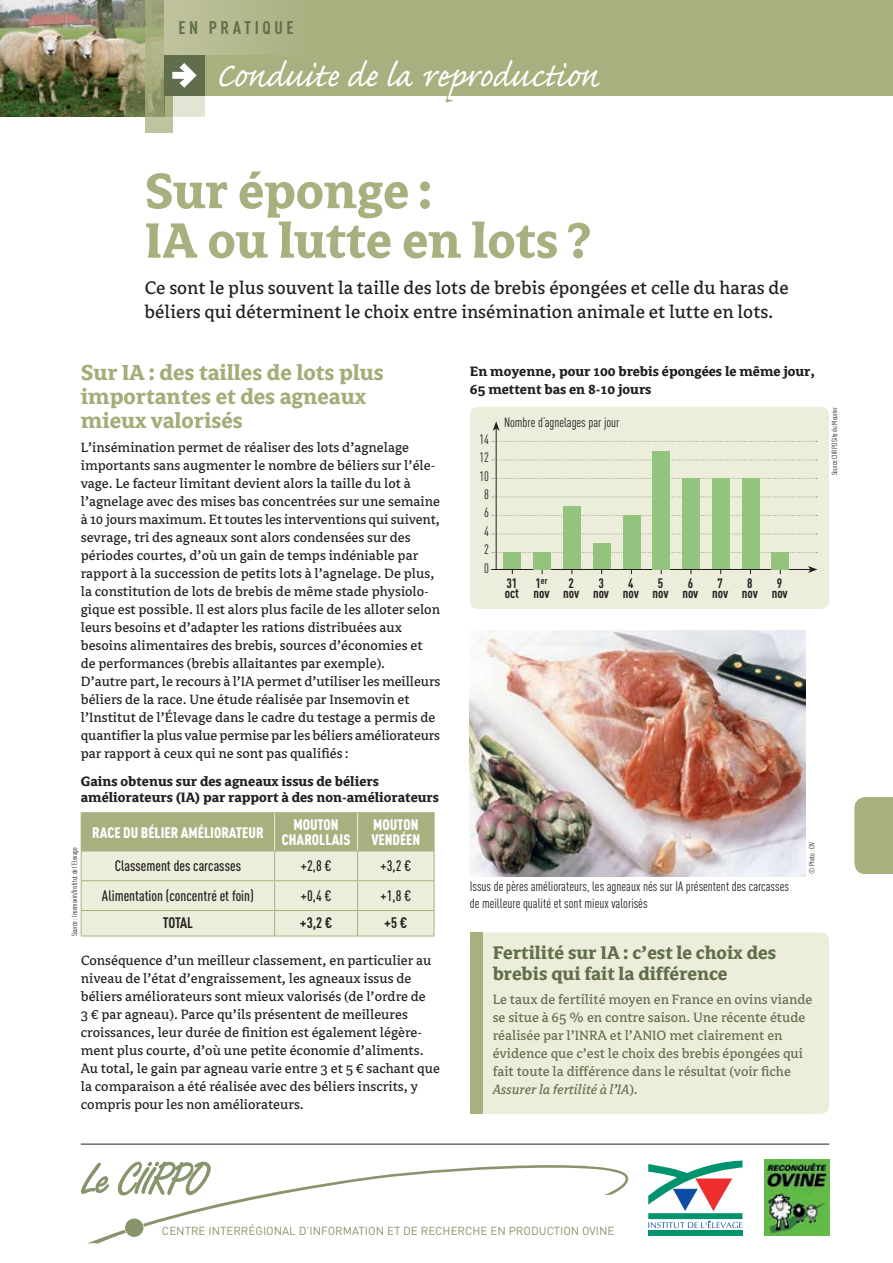
<style>
.page{position:relative;width:893px;height:1263px;background:#fff}
.page>*{position:absolute;margin:0;border:0;box-sizing:border-box;transform-origin:0 0}
.t1{font:700 54.75px/49.5px "Avance";color:#a8b07f}
.t2{font:43.5px "Caflisch Script Pro";letter-spacing:-.005em;color:#fff}
.t3{font:700 24px/24px "Avance";color:#a4ad78}
.t4{font:20.25px/24px "Avance";color:#231f20}
.t5{font:700 20.25px/20.2px "Avance";color:#616e4b}
.t6{font:700 18px "DIN Cond";letter-spacing:.2em;color:#616e4b}
.t7{font:15px/18px "Avance";color:#231f20}
.t8{font:15px/18px "Avance";color:#616e4b}
.t9{font:700 15px/16.5px "Avance";color:#231f20}
.t10{font:500 15px "DIN Cond";color:#231f20}
.t11{font:15px/15px "DIN Cond Black Alternate";color:#fff;text-align:center}
.t12{font:700 15px "DIN Cond";color:#231f20}
.t13{font:13.5px/18.5px "DIN Cond";color:#231f20}
.t14{font:700 13.5px/10.5px "DIN Cond";letter-spacing:-.01em;color:#231f20}
.t15{font:11.55px "DIN";color:#88946c}
.t16{font:700 9.45px "DIN Cond";color:#231f20}
.t17{font:7.5px "DIN Cond";color:#231f20}
.s1{font-size:13.5px}
.s2{font-style:italic}
</style>
<div class="page">
<div style="left:159px;top:0;width:734px;height:96px;background:#a8b07f"></div>
<img style="left:0;top:0;width:124px;height:117px">
<svg style="left:145px;top:0;width:28px;height:132px"></svg>
<svg style="left:124px;top:0;width:28px;height:117px;background:#959970"></svg>
<svg style="left:164px;top:96px;width:41px;height:21px"></svg>
<div style="left:164px;top:55px;width:41px;height:41px;background:#616e4b"></div>
<svg style="left:172px;top:63px;width:25px;height:25px"></svg>
<div style="left:164px;top:0;width:151px;height:55px;background:linear-gradient(to right,#c1c3a0,#a8b07f)"></div>
<div style="left:855px;top:797px;width:38px;height:77px;background:#a8b07f"></div>
<svg style="left:81px;top:813px;width:354px;height:123px;background:#d5d9bc"></svg>
<hr style="left:81px;top:936px;width:194px;height:1px;background:#a8b07f">
<hr style="left:275px;top:936px;width:83px;height:1px;background:#a8b07f">
<hr style="left:358px;top:936px;width:76px;height:1px;background:#a8b07f">
<hr style="left:81px;top:812px;width:194px;height:1px;background:#a8b07f">
<hr style="left:81px;top:813px;width:1px;height:37px;background:#a8b07f">
<hr style="left:275px;top:812px;width:83px;height:1px;background:#a8b07f">
<hr style="left:358px;top:812px;width:76px;height:1px;background:#a8b07f">
<hr style="left:434px;top:813px;width:1px;height:37px;background:#a8b07f">
<hr style="left:81px;top:850px;width:194px;height:1px;background:#a8b07f">
<hr style="left:275px;top:850px;width:83px;height:1px;background:#a8b07f">
<hr style="left:358px;top:850px;width:76px;height:1px;background:#a8b07f">
<hr style="left:274px;top:813px;width:1px;height:37px;background:#eceedb">
<hr style="left:357px;top:813px;width:1px;height:37px;background:#eceedb">
<img style="left:470px;top:630px;width:335px;height:246px">
<div style="left:470px;top:407px;width:359px;height:202px;background:#eceedb;border-radius:9px"></div>
<svg style="left:492px;top:441px;width:325px;height:1px"></svg>
<svg style="left:492px;top:459px;width:325px;height:1px"></svg>
<svg style="left:492px;top:478px;width:325px;height:1px"></svg>
<svg style="left:492px;top:496px;width:325px;height:1px"></svg>
<svg style="left:492px;top:515px;width:325px;height:1px"></svg>
<svg style="left:492px;top:533px;width:325px;height:1px"></svg>
<svg style="left:492px;top:552px;width:325px;height:1px"></svg>
<div style="left:504px;top:552px;width:17px;height:17px;background:#92c47d"></div>
<hr style="left:496px;top:428px;width:1px;height:142px;background:#231f20">
<svg style="left:493px;top:421px;width:7px;height:10px"></svg>
<hr style="left:491px;top:569px;width:319px;height:1px;background:#231f20">
<svg style="left:808px;top:566px;width:9px;height:7px"></svg>
<div style="left:534px;top:552px;width:17px;height:17px;background:#92c47d"></div>
<div style="left:563px;top:506px;width:17px;height:63px;background:#92c47d"></div>
<div style="left:593px;top:543px;width:17px;height:26px;background:#92c47d"></div>
<div style="left:623px;top:515px;width:17px;height:54px;background:#92c47d"></div>
<div style="left:653px;top:451px;width:17px;height:118px;background:#92c47d"></div>
<div style="left:682px;top:479px;width:17px;height:90px;background:#92c47d"></div>
<div style="left:712px;top:479px;width:17px;height:90px;background:#92c47d"></div>
<div style="left:742px;top:479px;width:17px;height:90px;background:#92c47d"></div>
<div style="left:772px;top:552px;width:17px;height:17px;background:#92c47d"></div>
<div style="left:470px;top:932px;width:359px;height:182px;background:#eceedb;border-radius:9px"></div>
<div style="left:470px;top:932px;width:13px;height:182px;background:#a8b07f"></div>
<svg style="left:81px;top:1161px;width:547px;height:83px"></svg>
<div style="left:125px;top:1218px;width:18px;height:19px;background:#88946c;border-radius:50%"></div>
<hr style="left:81px;top:1144px;width:748px;height:1px;background:#231f20">
<div style="left:648px;top:1160px;width:94px;height:76px;background:linear-gradient(to right,#fdfefe,#fdfdfe)"></div>
<div style="left:648px;top:1230px;width:94px;height:6px;background:#00936e"></div>
<div style="left:648px;top:1213px;width:94px;height:6px;background:#00936e"></div>
<svg style="left:648px;top:1160px;width:94px;height:50px"></svg>
<svg style="left:648px;top:1221px;width:94px;height:7px"></svg>
<img style="left:764px;top:1159px;width:65px;height:77px">
<p class="t6" style="left:179px;top:16px;width:115px">En pratique</p>
<h2 class="t2" style="left:216px;top:53px;width:385px">Conduite de la reproduction</h2>
<h1 class="t1" style="left:145px;top:167px;width:448px">Sur éponge :<br>IA ou lutte en lots ?</h1>
<h3 class="t4" style="left:145px;top:277px;width:646px">Ce sont le plus souvent la taille des lots de brebis épongées et celle du haras de béliers qui déterminent le choix entre insémination animale et lutte en lots.</h3>
<h3 class="t3" style="left:81px;top:361px;width:305px">Sur IA: des tailles de lots plus importantes et des agneaux mieux valorisés</h3>
<p class="t7" style="left:81px;top:439px;width:361px">L’insémination permet de réaliser des lots d’agnelage importants sans augmenter le nombre de béliers sur l’éle&shy;vage. Le facteur limitant devient alors la taille du lot à l’agnelage avec des mises bas concentrées sur une semaine à 10 jours maximum. Et toutes les interventions qui suivent, sevrage, tri des agneaux sont alors condensées sur des périodes courtes, d’où un gain de temps indéniable par rapport à la succession de petits lots à l’agnelage. De plus, la constitution de lots de brebis de même stade physiolo&shy;gique est possible. Il est alors plus facile de les alloter selon leurs besoins et d’adapter les rations distribuées aux besoins alimentaires des brebis, sources d’économies et de performances (brebis allaitantes par exemple).<br>D’autre part, le recours à l’IA permet d’utiliser les meilleurs béliers de la race. Une étude réalisée par Insemovin et l’Institut de l’Élevage dans le cadre du testage a permis de quantifier la plus value permise par les béliers améliorateurs par rapport à ceux qui ne sont pas qualifiés:</p>
<p class="t9" style="left:81px;top:773px;width:360px">Gains obtenus sur des agneaux issus de béliers améliorateurs (IA) par rapport à des non-améliorateurs</p>
<p class="t11" style="left:92px;top:824px;width:173px">RACE DU BÉLIER AMÉLIORATEUR</p>
<p class="t11" style="left:282px;top:817px;width:70px">MOUTON<br>CHAROLLAIS</p>
<p class="t11" style="left:371px;top:817px;width:51px;text-align:left">MOUTON<br>VENDÉEN</p>
<p class="t10" style="left:115px;top:857px;width:128px">Classement des carcasses</p>
<p class="t10" style="left:301px;top:857px;width:33px">+2,8 €</p>
<p class="t10" style="left:380px;top:857px;width:33px">+3,2 €</p>
<p class="t10" style="left:102px;top:886px;width:153px">Alimentation (concentré et foin)</p>
<p class="t10" style="left:301px;top:886px;width:33px">+0,4 €</p>
<p class="t10" style="left:380px;top:886px;width:33px">+1,8 €</p>
<p class="t12" style="left:163px;top:914px;width:32px">TOTAL</p>
<p class="t12" style="left:300px;top:914px;width:34px">+3,2 €</p>
<p class="t12" style="left:384px;top:914px;width:25px">+5 €</p>
<p class="t7" style="left:81px;top:952px;width:361px">Conséquence d’un meilleur classement, en particulier au niveau de l’état d’engraissement, les agneaux issus de béliers améliorateurs sont mieux valorisés (de l’ordre de<br>3 € par agneau). Parce qu’ils présentent de meilleures croissances, leur durée de finition est également légère&shy;ment plus courte, d’où une petite économie d’aliments.<br>Au total, le gain par agneau varie entre 3 et 5 € sachant que la comparaison a été réalisée avec des béliers inscrits, y compris pour les non améliorateurs.</p>
<p class="t17" style="left:70px;top:936px;width:91px;rotate:-90deg">Source: Insemovin/Institut de l’Elevage</p>
<p class="t9" style="left:470px;top:362px;width:347px;line-height:18px">En moyenne, pour 100 brebis épongées le même jour,<br>65 mettent bas en 8-10 jours</p>
<p class="t13" style="left:479px;top:429px;width:11px;text-align:center">14<br>12<br>10<br>8<br>6<br>4<br>2<br>0</p>
<p class="t13" style="left:504px;top:413px;width:117px">Nombre d’agnelages par jour</p>
<p class="t14" style="left:505px;top:577px;width:285px;text-indent:272px">9 oct nov nov nov nov nov nov nov nov nov</p>
<p class="t14" style="left:506px;top:577px;width:12px">31</p>
<p class="t16" style="left:536px;top:575px;width:13px"><span class="s1">1</span>er</p>
<p class="t14" style="left:569px;top:577px;width:7px">2</p>
<p class="t14" style="left:598px;top:577px;width:7px">3</p>
<p class="t14" style="left:628px;top:577px;width:7px">4</p>
<p class="t14" style="left:658px;top:577px;width:7px">5</p>
<p class="t14" style="left:688px;top:577px;width:7px">6</p>
<p class="t14" style="left:717px;top:577px;width:7px">7</p>
<p class="t14" style="left:747px;top:577px;width:7px">8</p>
<p class="t13" style="left:470px;top:878px;width:321px;line-height:16.2px">Issus de pères améliorateurs, les agneaux nés sur IA présentent des carcasses de meilleure qualité et sont mieux valorisés</p>
<p class="t17" style="left:807px;top:874px;width:34px;rotate:-90deg">© Photo: CIV</p>
<h3 class="t5" style="left:493px;top:943px;width:285px">Fertilité sur IA: c’est le choix des brebis qui fait la différence</h3>
<p class="t8" style="left:493px;top:991px;width:321px">Le taux de fertilité moyen en France en ovins viande se situe à 65 % en contre saison. Une récente étude réalisée par l’INRA et l’ANIO met clairement en évidence que c’est le choix des brebis épongées qui fait toute la différence dans le résultat (voir fiche <span class="s2">Assurer la fertilité à l’IA</span>).</p>
<p class="t17" style="left:830px;top:475px;width:70px;rotate:-90deg">Source CIIRPO Site du Mourier</p>
<p class="t15" style="left:162px;top:1224px;width:454px">CENTRE INTERRÉGIONAL D’INFORMATION ET DE RECHERCHE EN PRODUCTION OVI NE</p>
</div>
